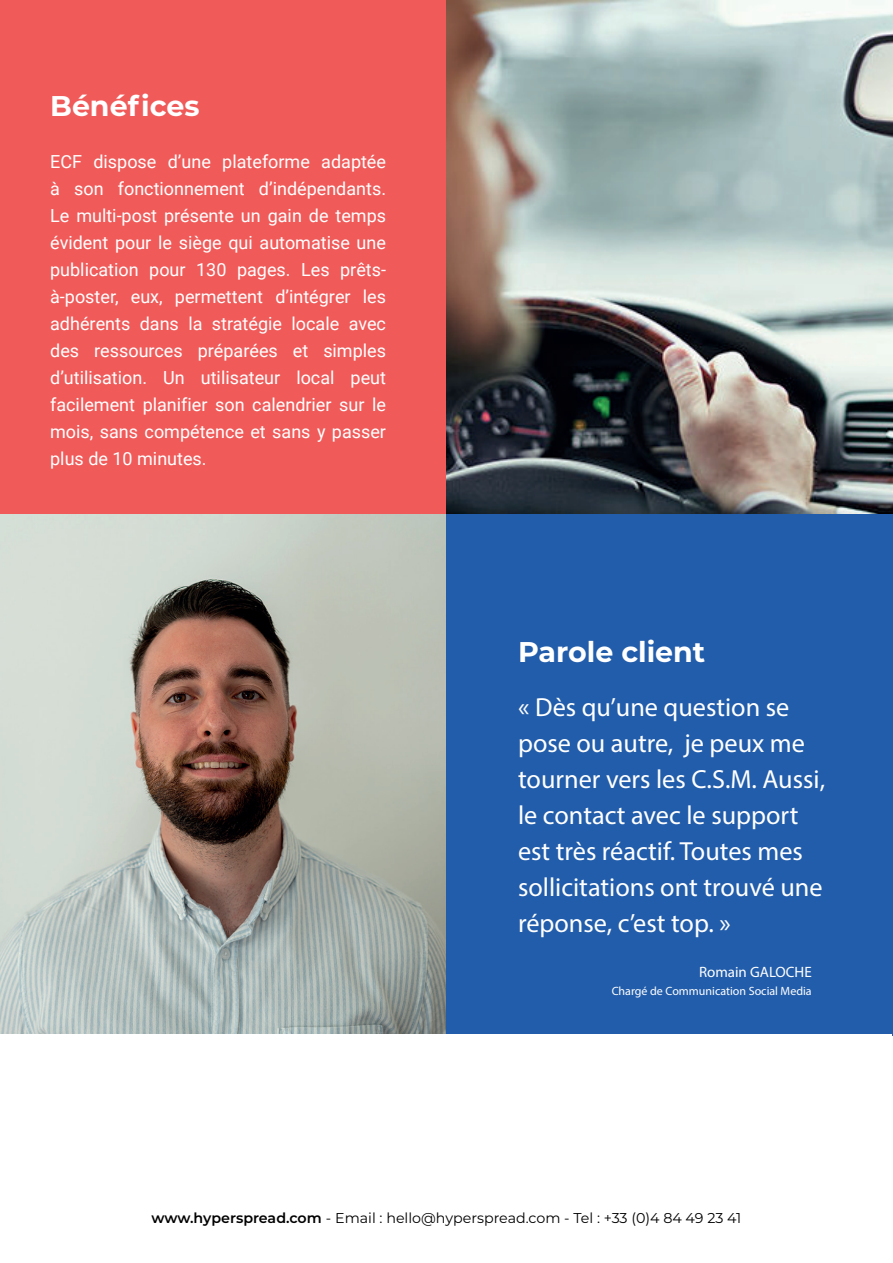
<style>
.page{position:relative;width:893px;height:1263px;background:#fff}
.page>*{position:absolute;margin:0;border:0;box-sizing:border-box;transform-origin:0 0}
.t1{font:700 28.5px "Montserrat";color:#fff}
.t2{font:26.25px/36px "Myriad Pro";color:#fff}
.t3{font:18px/27px "Roboto";color:#fff;text-align:justify}
.t4{font:15px "Myriad Pro";color:#fff}
.t5{font:14.25px "Montserrat";color:#000001}
.t6{font:12px "Myriad Pro";color:#fff}
.s1{font-size:27px}
.s2{font-weight:600}
</style>
<div class="page">
<div style="left:0;top:0;width:446px;height:515px;background:#f05b5a"></div>
<img style="left:446px;top:0;width:447px;height:514px">
<img style="left:0;top:515px;width:446px;height:519px">
<div style="left:446px;top:515px;width:447px;height:521px;background:#225dab"></div>
<div style="left:1px;top:1034px;width:891px;height:17px;background:#fff"></div>
<h1 class="t1" style="left:50px;top:85px;width:151px">Bénéfices</h1>
<p class="t3" style="left:50px;top:147px;width:337px">ECF dispose d’une plateforme adaptée à son fonctionnement d’indépendants.<br>Le multi-post présente un gain de temps évident pour le siège qui automatise une publication pour 130 pages. Les prêts&shy;à-poster, eux, permettent d’intégrer les adhérents dans la stratégie locale avec des ressources préparées et simples d’utilisation. Un utilisateur local peut facilement planifier son calendrier sur le mois, sans compétence et sans y passer plus de 10 minutes.</p>
<h1 class="t1" style="left:518px;top:632px;width:189px">Parole client</h1>
<h2 class="t2" style="left:518px;top:689px;width:309px"><span class="s1">«</span> Dès qu’une question se pose ou autre, je peux me tourner vers les C.S.M. Aussi, le contact avec le support est très réactif. Toutes mes sollicitations ont trouvé une réponse, c’est top. <span class="s1">»</span></h2>
<p class="t4" style="left:699px;top:963px;width:114px">Romain GALOCHE</p>
<p class="t6" style="left:612px;top:984px;width:202px">Chargé de Communication Social Media</p>
<p class="t5" style="left:152px;top:1208px;width:591px"><span class="s2">www.hyperspread.com</span> - Email : hello@hyperspread.com - Tel : +33 (0)4 84 49 23 41</p>
</div>
